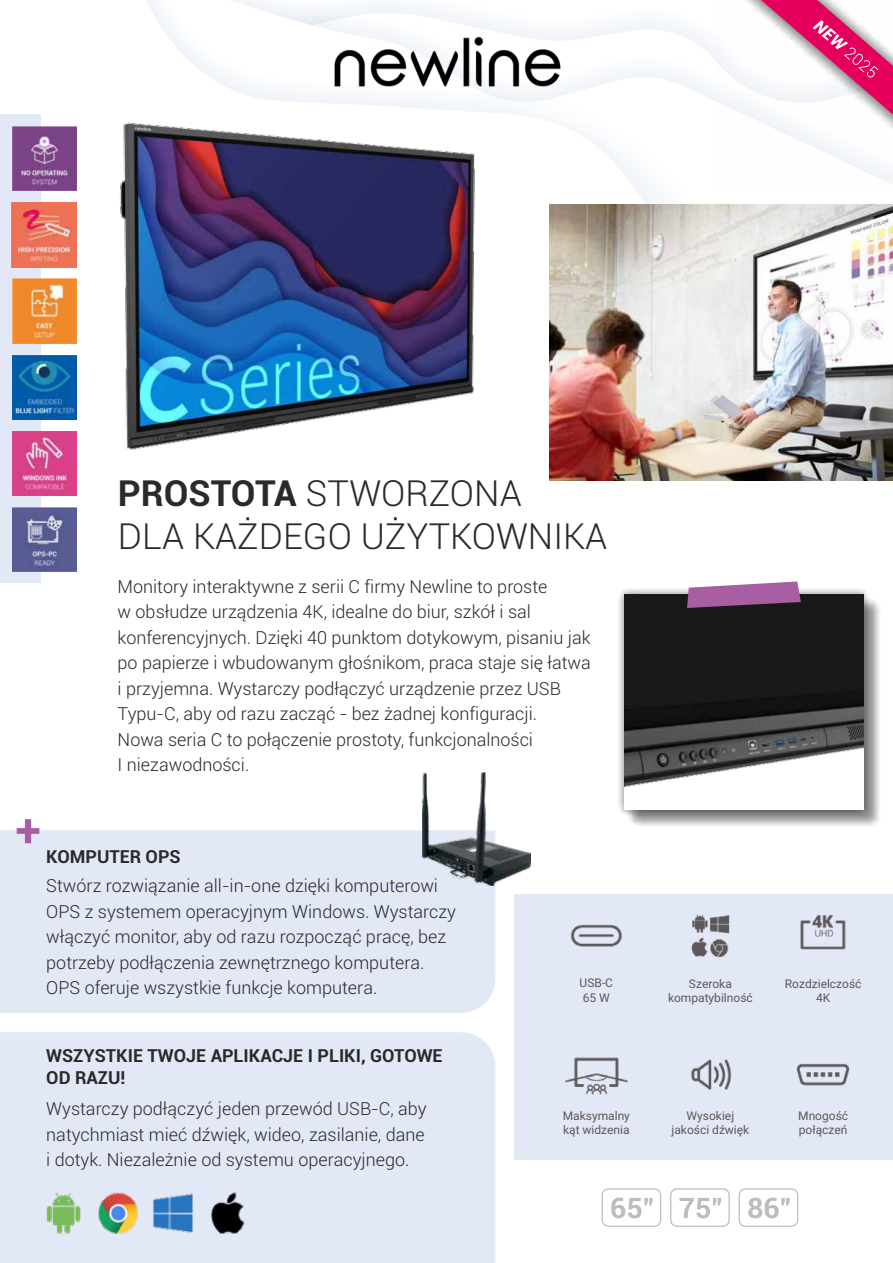
<style>
.page{position:relative;width:893px;height:1263px;background:#fff}
.page>*{position:absolute;margin:0;border:0;box-sizing:border-box;transform-origin:0 0}
.t1{font:300 36px/43.2px "Roboto";color:#2b2929}
.t2{font:300 18px/25.5px "Roboto";color:#2b2929}
.t3{font:700 18px/21.6px "Roboto";color:#2b2929}
.t4{font:12px/14.4px "Roboto";color:#5c5759}
.s1{font-weight:700}
</style>
<div class="page">
<img style="left:41px;top:0;width:676px;height:316px">
<div style="left:514px;top:894px;width:379px;height:266px;background:#e3e8f7"></div>
<div style="left:0;top:114px;width:41px;height:469px;background:#e3e8f7"></div>
<div style="left:0;top:1032px;width:495px;height:231px;background:#e3e8f7"></div>
<div style="left:0;top:830px;width:495px;height:183px;background:#e3e8f7"></div>
<svg style="left:17px;top:819px;width:22px;height:24px"></svg>
<img style="left:43px;top:1192px;width:215px;height:41px">
<img style="left:422px;top:772px;width:109px;height:114px">
<img style="left:332px;top:21px;width:231px;height:79px">
<img style="left:691px;top:1059px;width:41px;height:31px">
<img style="left:796px;top:1063px;width:54px;height:23px">
<img style="left:570px;top:924px;width:52px;height:23px">
<img style="left:691px;top:914px;width:39px;height:44px">
<img style="left:565px;top:1057px;width:63px;height:38px">
<img style="left:800px;top:914px;width:46px;height:36px">
<img style="left:12px;top:203px;width:64px;height:64px">
<img style="left:12px;top:279px;width:65px;height:64px">
<img style="left:12px;top:431px;width:65px;height:64px">
<img style="left:12px;top:355px;width:65px;height:64px">
<img style="left:13px;top:127px;width:64px;height:64px">
<img style="left:13px;top:507px;width:64px;height:65px">
<svg style="left:629px;top:600px;width:251px;height:226px"></svg>
<svg style="left:618px;top:588px;width:254px;height:230px"></svg>
<img style="left:624px;top:595px;width:239px;height:215px">
<svg style="left:687px;top:581px;width:114px;height:27px"></svg>
<img style="left:107px;top:122px;width:426px;height:328px">
<img style="left:550px;top:204px;width:343px;height:277px">
<div style="left:717px;top:0;width:176px;height:188px;background:linear-gradient(to right,#fcfdfd,#fafbfc)"></div>
<svg style="left:761px;top:0;width:132px;height:115px"></svg>
<div style="left:602px;top:1188px;width:59px;height:39px;border:1px solid #bdbdbd;border-radius:6px"></div>
<svg style="left:611px;top:1197px;width:41px;height:21px"></svg>
<div style="left:670px;top:1188px;width:60px;height:39px;border:1px solid #bdbdbd;border-radius:6px"></div>
<svg style="left:679px;top:1198px;width:42px;height:20px"></svg>
<div style="left:739px;top:1188px;width:59px;height:39px;border:1px solid #bdbdbd;border-radius:6px"></div>
<svg style="left:748px;top:1197px;width:42px;height:21px"></svg>
<h1 class="t1" style="left:118px;top:475px;width:491px"><span class="s1">PROSTOTA</span> STWORZONA<br>DLA KAŻDEGO UŻYTKOWNIKA</h1>
<p class="t2" style="left:118px;top:575px;width:475px">Monitory interaktywne z serii C firmy Newline to proste<br>w obsłudze urządzenia 4K, idealne do biur, szkół i sal konferencyjnych. Dzięki 40 punktom dotykowym, pisaniu jak po papierze i wbudowanym głośnikom, praca staje się łatwa i przyjemna. Wystarczy podłączyć urządzenie przez USB Typu-C, aby od razu zacząć - bez żadnej konfiguracji.<br>Nowa seria C to połączenie prostoty, funkcjonalności<br>I niezawodności.</p>
<p class="t3" style="left:46px;top:847px;width:136px">KOMPUTER OPS</p>
<p class="t2" style="left:46px;top:875px;width:411px">Stwórz rozwiązanie all-in-one dzięki komputerowi OPS z systemem operacyjnym Windows. Wystarczy włączyć monitor, aby od razu rozpocząć pracę, bez potrzeby podłączenia zewnętrznego komputera.<br>OPS oferuje wszystkie funkcje komputera.</p>
<p class="t3" style="left:46px;top:1046px;width:398px">WSZYSTKIE TWOJE APLIKACJE I PLIKI, GOTOWE<br>OD RAZU!</p>
<p class="t2" style="left:46px;top:1098px;width:382px;text-align:justify">Wystarczy podłączyć jeden przewód USB-C, aby natychmiast mieć dźwięk, wideo, zasilanie, dane i dotyk. Niezależnie od systemu operacyjnego.</p>
<p class="t4" style="left:580px;top:977px;width:35px">USB-C<br>65 W</p>
<p class="t4" style="left:563px;top:1109px;width:69px">Maksymalny kąt widzenia</p>
<p class="t4" style="left:668px;top:978px;width:86px;text-align:center">Szeroka kompatybilność</p>
<p class="t4" style="left:785px;top:978px;width:78px;text-align:center">Rozdzielczość<br>4K</p>
<p class="t4" style="left:671px;top:1110px;width:79px;text-align:center">Wysokiej jakości dźwięk</p>
<p class="t4" style="left:798px;top:1110px;width:51px">Mnogość połączeń</p>
</div>
